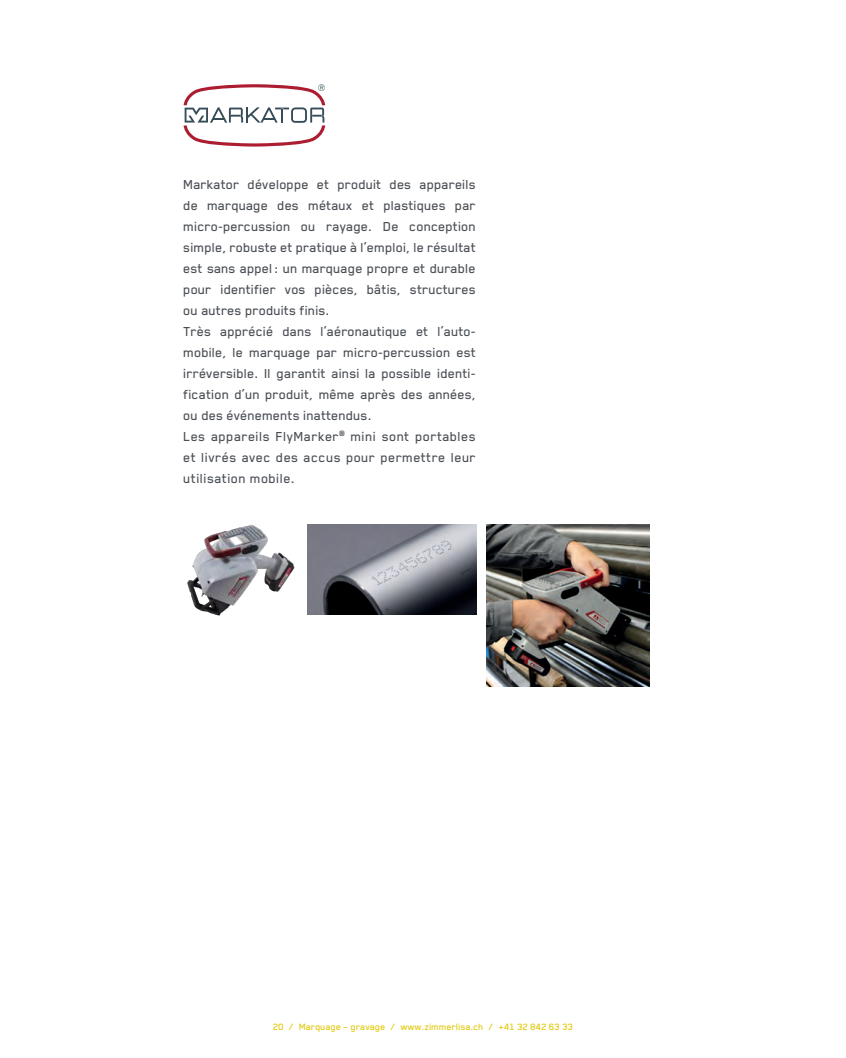
<style>
.page{position:relative;width:846px;height:1058px;background:#fff}
.page>*{position:absolute;margin:0;border:0;box-sizing:border-box;transform-origin:0 0}
.textes{font:500 15px/21px "Blender Pro";color:#4a4f55;text-align:justify}
.notes{font:500 10.5px "Blender Pro";color:#e0c702}
.t1{font:9.45px "Zapf Humanist 601 BT";color:#364d59}
</style>
<div class="page">
<img style="left:187px;top:525px;width:108px;height:91px">
<img style="left:307px;top:525px;width:169px;height:90px">
<img style="left:486px;top:525px;width:163px;height:162px">
<svg style="left:184px;top:84px;width:141px;height:63px"></svg>
<p class="t1" style="left:318px;top:82px;width:9px">®</p>
<p class="textes" style="left:184px;top:173px;width:294px">Markator développe et produit des appareils de marquage des métaux et plastiques par micro-percussion ou rayage. De conception simple, robuste et pratique à l’emploi, le résultat est sans appel: un marquage propre et durable pour identifier vos pièces, bâtis, structures ou autres produits finis.</p>
<p class="textes" style="left:184px;top:320px;width:294px">Très apprécié dans l’aéronautique et l’auto&shy;mobile, le marquage par micro-percussion est irréversible. Il garantit ainsi la possible identi&shy;fication d’un produit, même après des années, ou des événements inattendus.</p>
<p class="textes" style="left:184px;top:425px;width:294px">Les appareils FlyMarker<sup>®</sup> mini sont portables et livrés avec des accus pour permettre leur utilisation mobile.</p>
<p class="notes" style="left:273px;top:1021px;width:301px">20 / Marquage – gravage / www.zimmerlisa.ch / +41 32 842 63 33</p>
</div>
